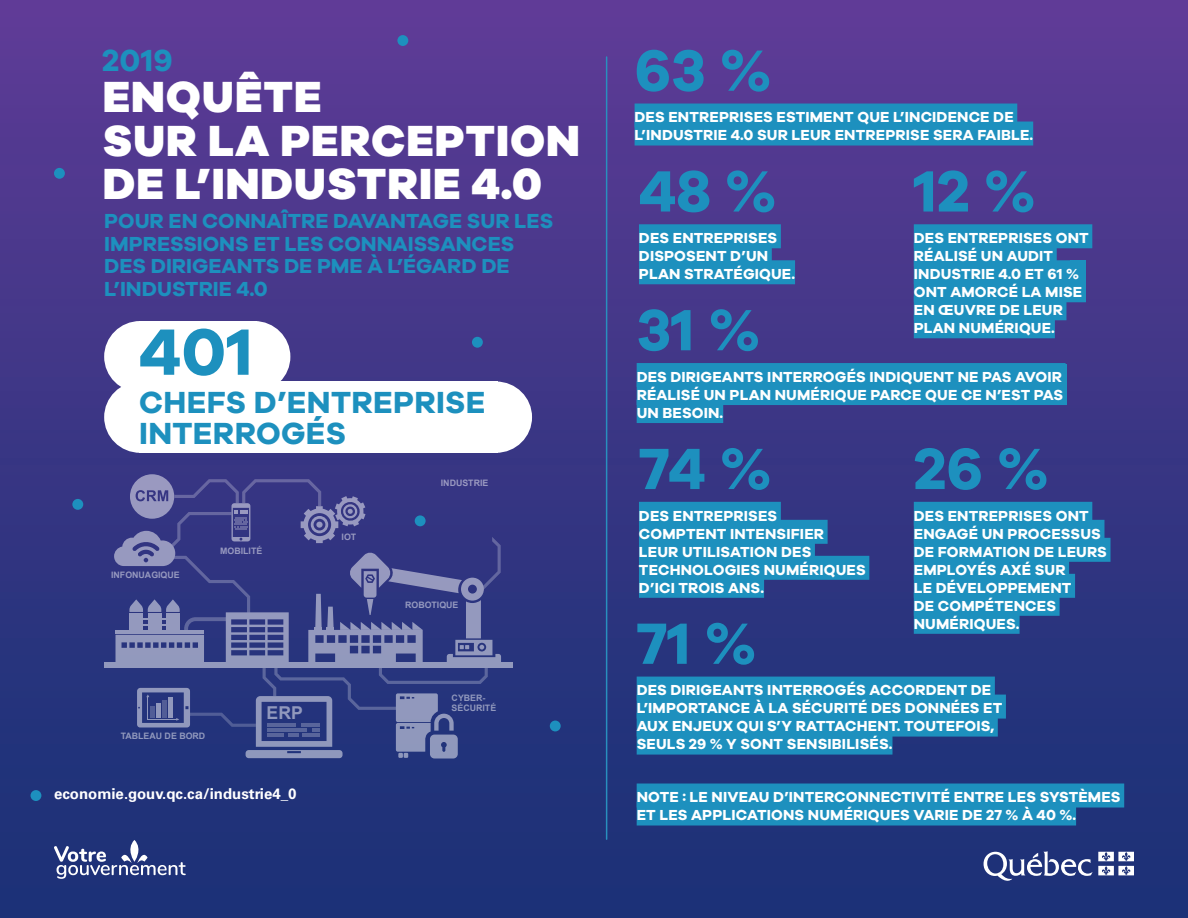
<style>
.page{position:relative;width:1188px;height:918px;background:#fff}
.page>*{position:absolute;margin:0;border:0;box-sizing:border-box;transform-origin:0 0}
.t1{font:700 161.4px "Arial";color:#fff}
.t2{font:700 67.5px "Galano Grotesque";color:#1d90be}
.t3{font:700 60px "Galano Grotesque";color:#1d90be}
.t4{font:800 45px/43.5px "Galano Grotesque";letter-spacing:.02em;color:#fff}
.t5{font:700 31.5px/31.5px "Galano Grotesque";letter-spacing:.01em;color:#1d90be}
.t6{font:700 21px/22.5px "Galano Grotesque";color:#1d90be}
.t7{font:700 17.7px "Arial";color:#fff}
.t8{font:700 15px/18px "Galano Grotesque";letter-spacing:.01em;color:#fff}
.t9{font:700 15px "Univers LT Std";color:#fff}
.t10{font:700 8.85px/9.4px "Arial";color:#fff}
</style>
<div class="page">
<div style="left:0;top:0;width:1188px;height:918px;background:linear-gradient(to bottom,#5e3b95,#163175)"></div>
<hr style="left:606px;top:57px;width:1px;height:782px;background:#288fbe">
<div style="left:139px;top:382px;width:358px;height:71px;background:#fff"></div>
<div style="left:139px;top:321px;width:117px;height:67px;background:#fff"></div>
<div style="left:104px;top:662px;width:408px;height:6px;background:#9299bd"></div>
<svg style="left:114px;top:474px;width:387px;height:285px;background:#454d8e"></svg>
<div style="left:397px;top:35px;width:11px;height:11px;background:#1d90be;border-radius:50%"></div>
<div style="left:472px;top:337px;width:11px;height:11px;background:#1d90be;border-radius:50%"></div>
<div style="left:550px;top:721px;width:11px;height:10px;background:#1d90be;border-radius:50%"></div>
<div style="left:31px;top:790px;width:10px;height:11px;background:#1d90be;border-radius:50%"></div>
<div style="left:415px;top:515px;width:11px;height:11px;background:#1d90be;border-radius:50%"></div>
<div style="left:72px;top:499px;width:11px;height:11px;background:#1d90be;border-radius:50%"></div>
<div style="left:54px;top:168px;width:11px;height:11px;background:#1d90be;border-radius:50%"></div>
<div style="left:635px;top:104px;width:382px;height:24px;background:#1d90be"></div>
<div style="left:635px;top:122px;width:398px;height:24px;background:#1d90be"></div>
<div style="left:637px;top:677px;width:358px;height:24px;background:#1d90be"></div>
<div style="left:637px;top:695px;width:369px;height:24px;background:#1d90be"></div>
<div style="left:637px;top:713px;width:361px;height:24px;background:#1d90be"></div>
<div style="left:637px;top:731px;width:255px;height:24px;background:#1d90be"></div>
<div style="left:637px;top:784px;width:487px;height:24px;background:#1d90be"></div>
<div style="left:637px;top:802px;width:439px;height:24px;background:#1d90be"></div>
<svg style="left:497px;top:382px;width:35px;height:71px"></svg>
<svg style="left:256px;top:321px;width:34px;height:61px"></svg>
<svg style="left:104px;top:321px;width:35px;height:132px"></svg>
<div style="left:639px;top:224px;width:142px;height:24px;background:#1d90be"></div>
<div style="left:639px;top:242px;width:133px;height:24px;background:#1d90be"></div>
<div style="left:639px;top:260px;width:156px;height:24px;background:#1d90be"></div>
<div style="left:639px;top:502px;width:142px;height:24px;background:#1d90be"></div>
<div style="left:639px;top:520px;width:189px;height:24px;background:#1d90be"></div>
<div style="left:639px;top:538px;width:176px;height:24px;background:#1d90be"></div>
<div style="left:639px;top:556px;width:230px;height:24px;background:#1d90be"></div>
<div style="left:639px;top:574px;width:125px;height:24px;background:#1d90be"></div>
<div style="left:914px;top:502px;width:178px;height:24px;background:#1d90be"></div>
<div style="left:914px;top:520px;width:190px;height:24px;background:#1d90be"></div>
<div style="left:914px;top:538px;width:197px;height:24px;background:#1d90be"></div>
<div style="left:914px;top:556px;width:155px;height:24px;background:#1d90be"></div>
<div style="left:914px;top:574px;width:161px;height:24px;background:#1d90be"></div>
<div style="left:914px;top:592px;width:146px;height:24px;background:#1d90be"></div>
<div style="left:914px;top:610px;width:106px;height:24px;background:#1d90be"></div>
<div style="left:1051px;top:364px;width:16px;height:40px;background:#1d90be"></div>
<div style="left:637px;top:363px;width:429px;height:24px;background:#1d90be"></div>
<div style="left:637px;top:381px;width:430px;height:24px;background:#1d90be"></div>
<div style="left:637px;top:399px;width:86px;height:24px;background:#1d90be"></div>
<div style="left:1070px;top:261px;width:16px;height:41px;background:#1d90be"></div>
<div style="left:914px;top:224px;width:178px;height:24px;background:#1d90be"></div>
<div style="left:914px;top:242px;width:143px;height:24px;background:#1d90be"></div>
<div style="left:914px;top:260px;width:169px;height:24px;background:#1d90be"></div>
<div style="left:914px;top:278px;width:172px;height:24px;background:#1d90be"></div>
<div style="left:914px;top:296px;width:152px;height:24px;background:#1d90be"></div>
<div style="left:914px;top:314px;width:141px;height:24px;background:#1d90be"></div>
<svg style="left:984px;top:851px;width:150px;height:30px"></svg>
<svg style="left:54px;top:840px;width:132px;height:39px;background:#4d5c94"></svg>
<h3 class="t5" style="left:102px;top:43px;width:72px">2019</h3>
<h3 class="t4" style="left:103px;top:74px;width:479px">ENQUÊTE<br>SUR LA PERCEPTION<br>DE L’INDUSTRIE 4.0</h3>
<h3 class="t6" style="left:104px;top:209px;width:451px">POUR EN CONNAÎTRE DAVANTAGE SUR LES<br>IMPRESSIONS ET LES CONNAISSANCES<br>DES DIRIGEANTS DE PME À L’ÉGARD DE<br>L’INDUSTRIE 4.0</h3>
<h2 class="t2" style="left:139px;top:310px;width:116px">401</h2>
<h3 class="t5" style="left:139px;top:385px;width:348px">CHEFS D’ENTREPRISE<br>INTERROGÉS</h3>
<p class="t10" style="left:111px;top:571px;width:70px">INFONUAGIQUE</p>
<p class="t10" style="left:220px;top:546px;width:44px">MOBILITÉ</p>
<p class="t10" style="left:342px;top:532px;width:16px">IOT</p>
<p class="t10" style="left:121px;top:732px;width:86px">TABLEAU DE BORD</p>
<p class="t7" style="left:267px;top:701px;width:38px">ERP</p>
<p class="t9" style="left:54px;top:785px;width:244px">economie.gouv.qc.ca/industrie4_0</p>
<p class="t10" style="left:441px;top:479px;width:49px">INDUSTRIE</p>
<p class="t10" style="left:405px;top:600px;width:55px">ROBOTIQUE</p>
<p class="t10" style="left:452px;top:694px;width:46px">CYBER-<br>SÉCURITÉ</p>
<h3 class="t3" style="left:634px;top:33px;width:139px">63 %</h3>
<p class="t8" style="left:635px;top:108px;width:400px">DES ENTREPRISES ESTIMENT QUE L’INCIDENCE DE<br>L’INDUSTRIE 4.0 SUR LEUR ENTREPRISE SERA FAIBLE.</p>
<h3 class="t3" style="left:639px;top:154px;width:139px">48 %</h3>
<p class="t8" style="left:639px;top:229px;width:158px">DES ENTREPRISES<br>DISPOSENT D’UN<br>PLAN STRATÉGIQUE.</p>
<h3 class="t3" style="left:914px;top:154px;width:124px">12 %</h3>
<p class="t8" style="left:914px;top:229px;width:176px">DES ENTREPRISES ONT<br>RÉALISÉ UN AUDIT<br>INDUSTRIE 4.0 ET 61 %<br>ONT AMORCÉ LA MISE<br>EN ŒUVRE DE LEUR<br>PLAN NUMÉRIQUE.</p>
<h3 class="t3" style="left:637px;top:293px;width:125px">31 %</h3>
<p class="t8" style="left:637px;top:367px;width:428px;text-align:justify">DES DIRIGEANTS INTERROGÉS INDIQUENT NE PAS AVOIR RÉALISÉ UN PLAN NUMÉRIQUE PARCE QUE CE N’EST PAS UN BESOIN.</p>
<h1 class="t1" style="left:862px;top:295px;width:125px">.0</h1>
<h3 class="t3" style="left:639px;top:432px;width:134px">74 %</h3>
<p class="t8" style="left:639px;top:506px;width:228px">DES ENTREPRISES<br>COMPTENT INTENSIFIER<br>LEUR UTILISATION DES<br>TECHNOLOGIES NUMÉRIQUES<br>D’ICI TROIS ANS.</p>
<h3 class="t3" style="left:914px;top:432px;width:137px">26 %</h3>
<p class="t8" style="left:914px;top:506px;width:195px">DES ENTREPRISES ONT<br>ENGAGÉ UN PROCESSUS<br>DE FORMATION DE LEURS<br>EMPLOYÉS AXÉ SUR<br>LE DÉVELOPPEMENT<br>DE COMPÉTENCES<br>NUMÉRIQUES.</p>
<h3 class="t3" style="left:637px;top:606px;width:121px">71 %</h3>
<p class="t8" style="left:637px;top:681px;width:367px">DES DIRIGEANTS INTERROGÉS ACCORDENT DE L’IMPORTANCE À LA SÉCURITÉ DES DONNÉES ET AUX ENJEUX QUI S’Y RATTACHENT. TOUTEFOIS, SEULS 29 % Y SONT SENSIBILISÉS.</p>
<p class="t8" style="left:637px;top:788px;width:485px">NOTE : LE NIVEAU D’INTERCONNECTIVITÉ ENTRE LES SYSTÈMES<br>ET LES APPLICATIONS NUMÉRIQUES VARIE DE 27 % À 40 %.</p>
</div>
